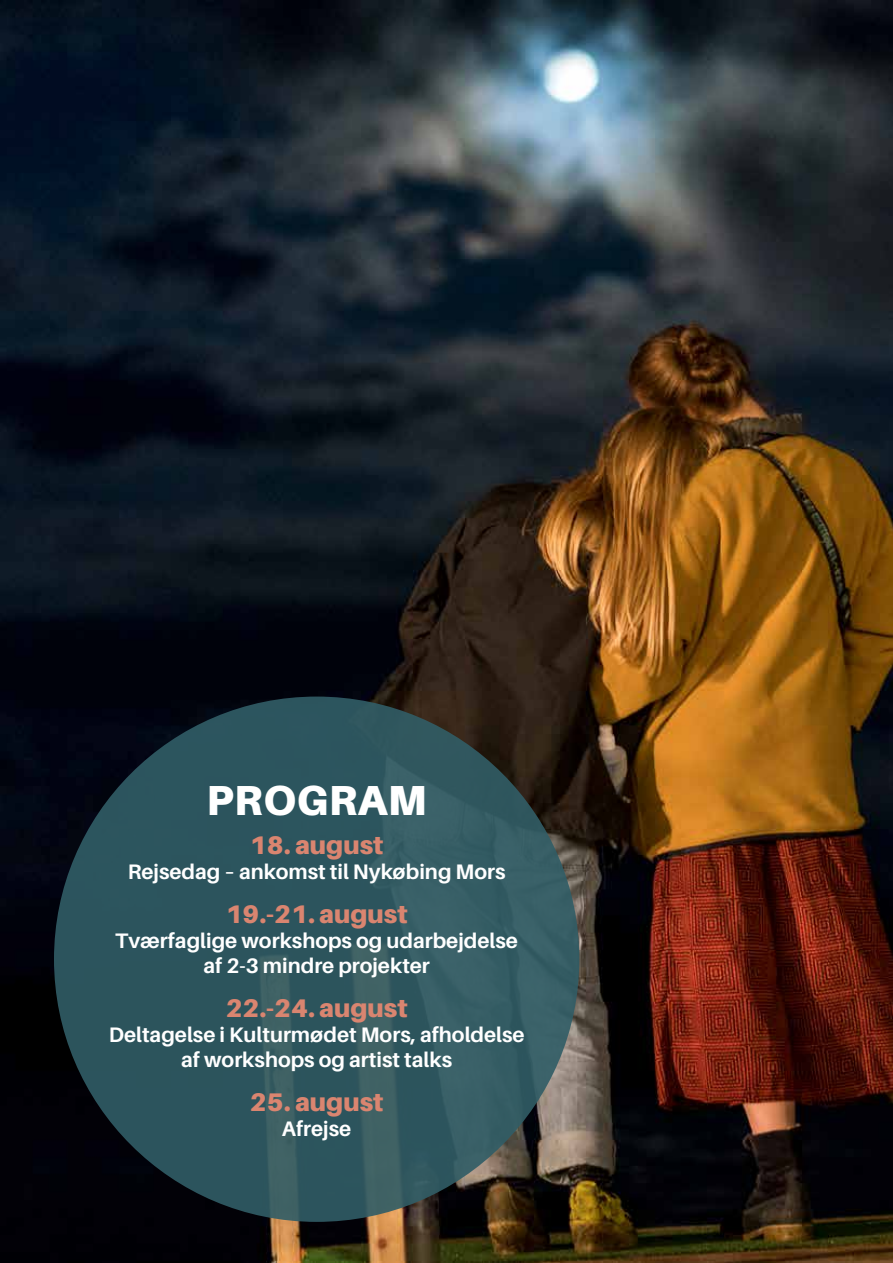
<style>
.page{position:relative;width:893px;height:1263px;background:#fff}
.page>*{position:absolute;margin:0;border:0;box-sizing:border-box;transform-origin:0 0}
.t1{font:900 42px "Aileron";letter-spacing:.01em;color:#fff}
.t2{font:900 25.5px "Aileron";color:#da8570}
.t3{font:700 21px/25.2px "Aileron";color:#fff;text-align:center}
</style>
<div class="page">
<img style="left:0;top:0;width:893px;height:1263px">
<svg style="left:54px;top:696px;width:525px;height:526px;fill:#2c555e"></svg>
<h1 class="t1" style="left:207px;top:776px;width:222px">PROGRAM</h1>
<p class="t2" style="left:250px;top:830px;width:135px">18. august</p>
<p class="t3" style="left:128px;top:859px;width:379px">Rejsedag – ankomst til Nykøbing Mors</p>
<p class="t2" style="left:226px;top:899px;width:183px">19.-21. august</p>
<p class="t3" style="left:115px;top:928px;width:404px">Tværfaglige workshops og udarbejdelse af 2-3 mindre projekter</p>
<p class="t2" style="left:226px;top:993px;width:183px">22.-24. august</p>
<p class="t3" style="left:109px;top:1022px;width:417px">Deltagelse i Kulturmødet Mors, afholdelse af workshops og artist talks</p>
<p class="t2" style="left:250px;top:1087px;width:135px">25. august</p>
<p class="t3" style="left:282px;top:1116px;width:71px">Afrejse</p>
</div>
